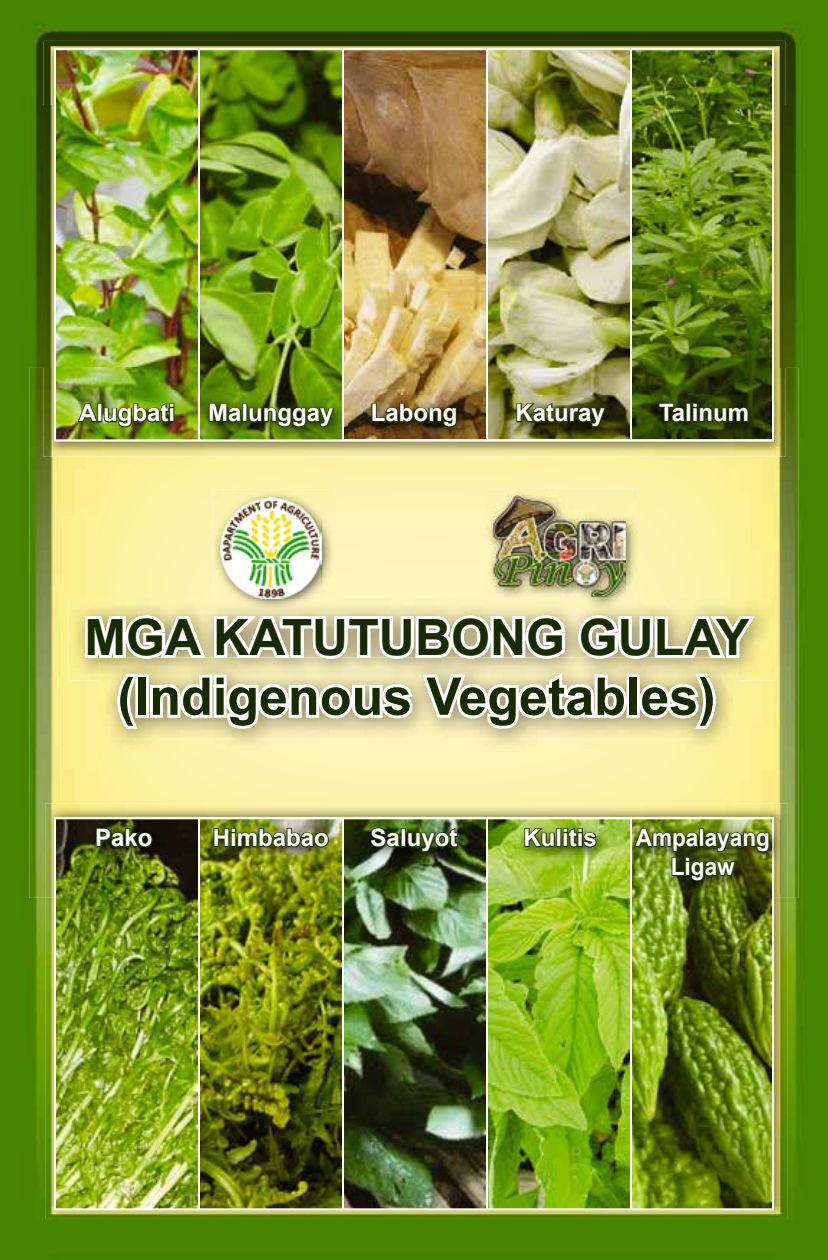
<style>
.page{position:relative;width:828px;height:1260px;background:#fff}
.page>*{position:absolute;margin:0;border:0;box-sizing:border-box;transform-origin:0 0}
.t1{font:700 52px "Arial";color:#182a00}
.t2{font:700 50px "Arial";color:#182a00}
.t3{font:700 24px "Arial";color:#fff}
.t4{font:700 24px/28.8px "Arial";color:#fff;text-align:center;scale:.94 1}
</style>
<div class="page">
<img style="left:0;top:0;width:828px;height:1260px">
<img style="left:30px;top:368px;width:68px;height:530px">
<img style="left:729px;top:368px;width:69px;height:530px">
<img style="left:98px;top:457px;width:141px;height:142px">
<img style="left:239px;top:457px;width:491px;height:43px">
<div style="left:335px;top:500px;width:150px;height:99px;background:#fef5bc"></div>
<img style="left:638px;top:500px;width:92px;height:99px">
<img style="left:98px;top:681px;width:70px;height:122px">
<img style="left:168px;top:751px;width:562px;height:52px">
<img style="left:44px;top:41px;width:742px;height:65px">
<img style="left:44px;top:106px;width:10px;height:262px">
<img style="left:774px;top:106px;width:12px;height:262px">
<img style="left:44px;top:368px;width:742px;height:89px">
<img style="left:54px;top:48px;width:144px;height:393px">
<img style="left:198px;top:48px;width:576px;height:320px">
<img style="left:632px;top:368px;width:142px;height:73px">
<img style="left:488px;top:50px;width:142px;height:318px">
<img style="left:488px;top:368px;width:144px;height:73px">
<img style="left:344px;top:50px;width:142px;height:318px">
<img style="left:344px;top:368px;width:144px;height:73px">
<img style="left:200px;top:50px;width:142px;height:318px">
<img style="left:198px;top:368px;width:146px;height:73px">
<img style="left:46px;top:803px;width:742px;height:416px">
<img style="left:54px;top:817px;width:144px;height:393px">
<img style="left:632px;top:898px;width:142px;height:312px">
<img style="left:198px;top:817px;width:576px;height:81px">
<img style="left:488px;top:819px;width:142px;height:79px">
<img style="left:488px;top:898px;width:144px;height:312px">
<img style="left:344px;top:819px;width:142px;height:79px">
<img style="left:344px;top:898px;width:144px;height:312px">
<img style="left:200px;top:819px;width:142px;height:79px">
<img style="left:198px;top:898px;width:146px;height:312px">
<img style="left:76px;top:401px;width:98px;height:28px">
<div style="left:169px;top:408px;width:5px;height:14px;border:2px solid #213700"></div>
<img style="left:88px;top:821px;width:78px;height:40px">
<svg style="left:95px;top:827px;width:59px;height:22px"></svg>
<img style="left:364px;top:396px;width:106px;height:45px">
<svg style="left:371px;top:402px;width:87px;height:27px;background:#433d15"></svg>
<img style="left:363px;top:821px;width:108px;height:45px">
<svg style="left:369px;top:826px;width:90px;height:27px;background:#2d4215"></svg>
<img style="left:509px;top:396px;width:110px;height:45px">
<svg style="left:515px;top:401px;width:92px;height:27px;background:#41481a"></svg>
<img style="left:517px;top:821px;width:93px;height:40px">
<svg style="left:523px;top:827px;width:33px;height:22px"></svg>
<div style="left:556px;top:828px;width:6px;height:19px;border:2px solid #213700"></div>
<svg style="left:563px;top:826px;width:35px;height:23px"></svg>
<img style="left:651px;top:396px;width:112px;height:40px">
<svg style="left:658px;top:402px;width:92px;height:22px;background:#203201"></svg>
<img style="left:628px;top:821px;width:155px;height:74px">
<img style="left:633px;top:826px;width:138px;height:57px">
<img style="left:344px;top:396px;width:3px;height:43px">
<img style="left:201px;top:396px;width:143px;height:45px">
<svg style="left:208px;top:392px;width:128px;height:37px;background:#3f5c05"></svg>
<img style="left:206px;top:821px;width:137px;height:40px">
<img style="left:212px;top:827px;width:118px;height:22px">
<img style="left:69px;top:599px;width:578px;height:82px">
<svg style="left:85px;top:616px;width:670px;height:43px"></svg>
<img style="left:100px;top:658px;width:638px;height:93px">
<svg style="left:113px;top:668px;width:606px;height:66px"></svg>
<img style="left:212px;top:489px;width:123px;height:122px">
<img style="left:220px;top:497px;width:101px;height:101px">
<img style="left:485px;top:489px;width:153px;height:122px">
<img style="left:493px;top:496px;width:132px;height:101px">
<p class="t3" style="left:79px;top:397px;width:97px">Alugbati</p>
<p class="t3" style="left:208px;top:397px;width:127px">Malunggay</p>
<p class="t3" style="left:371px;top:397px;width:88px">Labong</p>
<p class="t3" style="left:515px;top:397px;width:91px">Katuray</p>
<p class="t3" style="left:659px;top:397px;width:92px">Talinum</p>
<h2 class="t2" style="left:85px;top:605px;width:666px">MGA KATUTUBONG GULAY</h2>
<h1 class="t1" style="left:117px;top:662px;width:600px">(Indigenous Vegetables)</h1>
<p class="t3" style="left:95px;top:822px;width:59px">Pako</p>
<p class="t3" style="left:213px;top:822px;width:118px">Himbabao</p>
<p class="t3" style="left:371px;top:822px;width:88px">Saluyot</p>
<p class="t3" style="left:523px;top:822px;width:75px">Kulitis</p>
<p class="t4" style="left:636px;top:824px;width:144px">Ampalayang<br>Ligaw</p>
</div>
